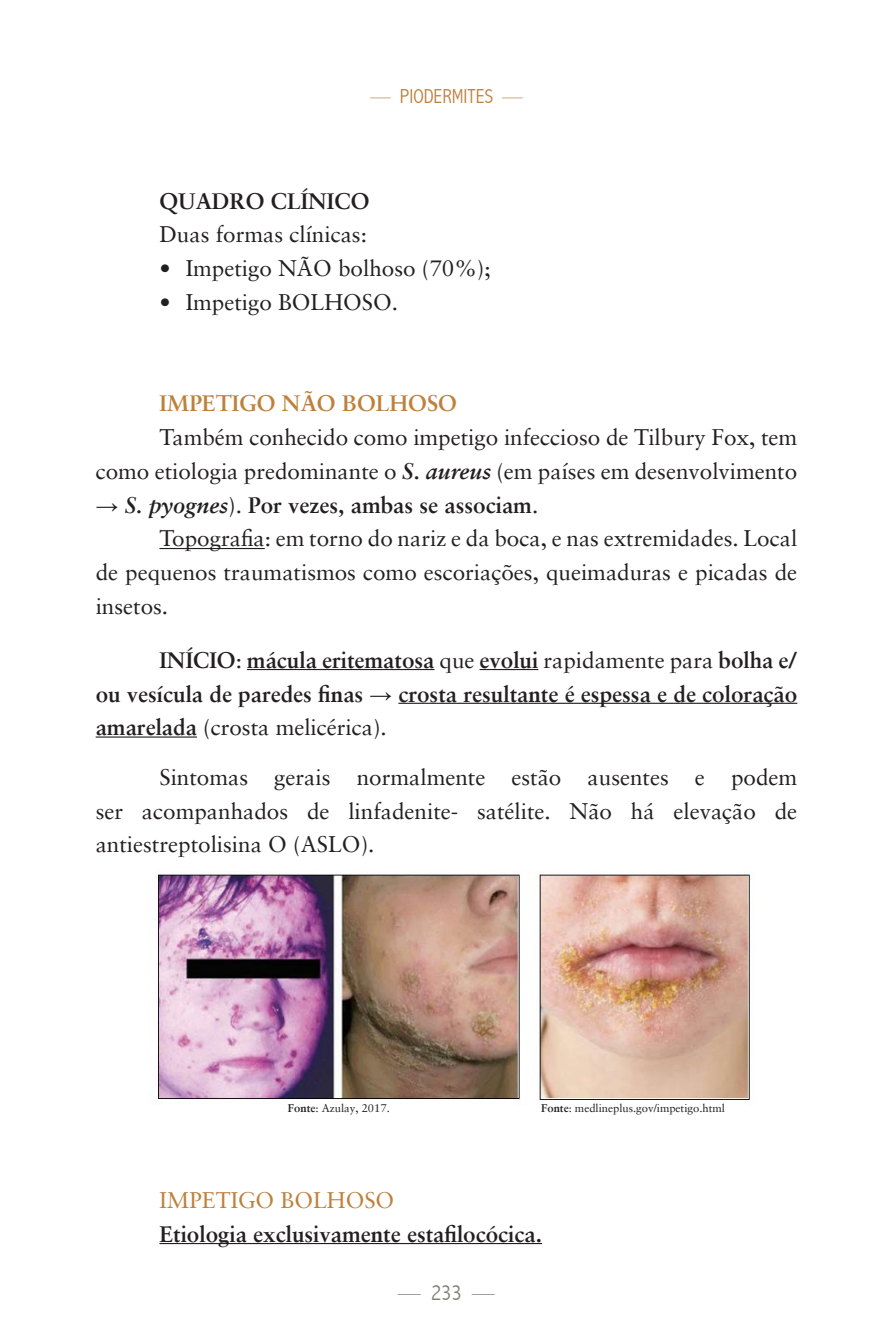
<style>
.page{position:relative;width:893px;height:1340px;background:#fff}
.page>*{position:absolute;margin:0;border:0;box-sizing:border-box;transform-origin:0 0}
.t1{font:22.5px/33.8px "Sabon";color:#231f20;text-align:justify}
.t2{font:700 22.5px/33.8px "Sabon";color:#231f20;text-align:justify}
.t3{font:700 22.5px "Sabon";color:#be813d}
.t4{font:22.5px "Sabon";color:#be813d}
.t5{font:300 condensed 22.5px "Abadi";color:#7d7b77}
.t6{font:300 condensed 20.25px "Abadi";color:#be813d}
.FONTE{font:11.25px "Sabon";color:#231f20}
.s1{font-weight:700;font-style:italic}
.s2{font-family:"Arial";font-weight:400}
.s3{font-style:italic}
.s4{font-weight:400}
.s5{font-weight:700}
</style>
<div class="page">
<hr style="left:159px;top:548px;width:106px;height:1px;background:#231f20">
<hr style="left:247px;top:669px;width:187px;height:1px;background:#231f20">
<hr style="left:480px;top:669px;width:58px;height:1px;background:#231f20">
<hr style="left:398px;top:702px;width:399px;height:2px;background:#231f20">
<hr style="left:96px;top:736px;width:101px;height:1px;background:#231f20">
<hr style="left:159px;top:1242px;width:383px;height:2px;background:#231f20">
<img style="left:158px;top:872px;width:592px;height:228px">
<p class="t6" style="left:370px;top:84px;width:154px">— PIODERMITES —</p>
<p class="t2" style="left:159px;top:183px;width:212px">QUADRO CLÍNICO</p>
<p class="t1" style="left:159px;top:217px;width:209px">Duas formas clínicas:</p>
<p class="t1" style="left:159px;top:251px;width:333px">• Impetigo NÃO bolhoso (70%);</p>
<p class="t1" style="left:159px;top:284px;width:240px">• Impetigo BOLHOSO.</p>
<p class="t3" style="left:159px;top:389px;width:299px">IMPETIGO NÃO BOLHOSO</p>
<p class="t1" style="left:96px;top:419px;width:703px;text-align:right">Também conhecido como impetigo infeccioso de Tilbury Fox, tem<br>como etiologia predominante o <span class="s1">S. aureus</span> (em países em desenvolvimento</p>
<p class="t2" style="left:96px;top:487px;width:444px"><span class="s2">→</span> <span class="s3">S. pyognes</span><span class="s4">).</span> Por vezes, ambas se associam<span class="s4">.</span></p>
<p class="t1" style="left:96px;top:521px;width:703px;text-indent:64px">Topografia: em torno do nariz e da boca, e nas extremidades. Local de pequenos traumatismos como escoriações, queimaduras e picadas de insetos.</p>
<p class="t2" style="left:96px;top:642px;width:703px;text-indent:64px">INÍCIO<span class="s4">:</span> mácula eritematosa <span class="s4">que</span> evolui <span class="s4">rapidamente para</span> bolha e/ ou vesícula de paredes finas <span class="s2">→</span> crosta resultante é espessa e de coloração amarelada <span class="s4">(crosta melicérica).</span></p>
<p class="t1" style="left:96px;top:759px;width:703px;text-indent:64px">Sintomas gerais normalmente estão ausentes e podem ser acompanhados de linfadenite- satélite. Não há elevação de antiestreptolisina O (ASLO).</p>
<p class="FONTE" style="left:288px;top:1101px;width:103px"><span class="s5">Fonte</span>: Azulay, 2017.</p>
<p class="FONTE" style="left:541px;top:1101px;width:185px"><span class="s5">Fonte</span>: medlineplus.gov/impetigo.html</p>
<p class="t4" style="left:159px;top:1186px;width:236px">IMPETIGO BOLHOSO</p>
<p class="t2" style="left:159px;top:1216px;width:384px">Etiologia exclusivamente estafilocócica.</p>
<p class="t5" style="left:398px;top:1279px;width:98px">— 233 —</p>
</div>
